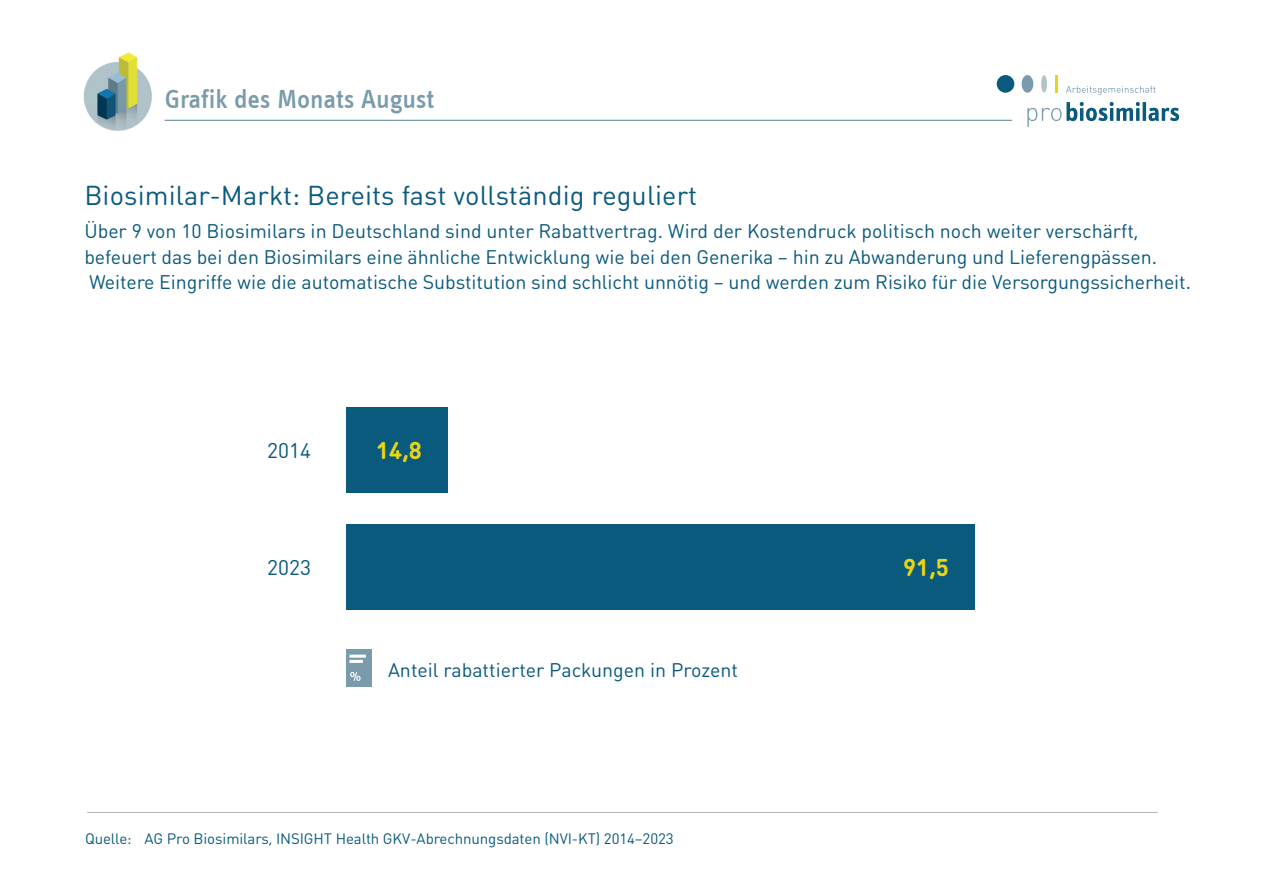
<style>
.page{position:relative;width:1263px;height:893px;background:#fff}
.page>*{position:absolute;margin:0;border:0;box-sizing:border-box;transform-origin:0 0}
.t1{font:27px "DIN Round OT";letter-spacing:.005em;color:#0a5a7e}
.t2{font:500 27px "Info Text";letter-spacing:-.005em;color:#7a9bac}
.t3{font:700 24px "DIN Round OT";color:#e9d416}
.t4{font:21px "DIN Round OT";color:#0a5a7e}
.t5{font:19.5px/25.5px "DIN Round OT";letter-spacing:-.005em;color:#0a5a7e}
.t6{font:15px "DIN Round OT";letter-spacing:-.005em;color:#0a5a7e}
</style>
<div class="page">
<img style="left:83px;top:52px;width:93px;height:79px">
<svg style="left:1027px;top:102px;width:152px;height:25px"></svg>
<div style="left:997px;top:75px;width:17px;height:18px;background:#0a5a7e;border-radius:50%"></div>
<div style="left:1041px;top:75px;width:6px;height:18px;background:#b1c3cb;border-radius:50%"></div>
<svg style="left:1055px;top:75px;width:2px;height:18px"></svg>
<div style="left:1021px;top:75px;width:12px;height:18px;background:#7a9bac;border-radius:50%"></div>
<svg style="left:1066px;top:86px;width:89px;height:9px"></svg>
<hr style="left:165px;top:120px;width:847px;height:1px;background:#7a9bac">
<div style="left:346px;top:649px;width:25px;height:37px;background:#7a9bac"></div>
<hr style="left:349px;top:655px;width:17px;height:3px;background:#fff">
<hr style="left:349px;top:660px;width:14px;height:3px;background:#fff">
<svg style="left:350px;top:672px;width:11px;height:9px"></svg>
<div style="left:346px;top:407px;width:101px;height:85px;background:#0a5a7e"></div>
<div style="left:346px;top:525px;width:629px;height:85px;background:#0a5a7e"></div>
<hr style="left:87px;top:812px;width:1071px;height:1px;background:#b2b3b7">
<h1 class="t2" style="left:165px;top:84px;width:271px">Grafik des Monats August</h1>
<h1 class="t1" style="left:84px;top:179px;width:614px">Biosimilar-Markt: Bereits fast vollständig reguliert</h1>
<p class="t5" style="left:84px;top:218px;width:1108px">Über 9 von 10 Biosimilars in Deutschland sind unter Rabattvertrag. Wird der Kostendruck politisch noch weiter verschärft, befeuert das bei den Biosimilars eine ähnliche Entwicklung wie bei den Generika – hin zu Abwanderung und Lieferengpässen.<br>Weitere Eingriffe wie die automatische Substitution sind schlicht unnötig – und werden zum Risiko für die Versorgungssicherheit.</p>
<p class="t4" style="left:267px;top:437px;width:45px">2014</p>
<p class="t3" style="left:376px;top:434px;width:47px">14,8</p>
<p class="t4" style="left:267px;top:554px;width:45px">2023</p>
<p class="t3" style="left:903px;top:552px;width:47px">91,5</p>
<p class="t5" style="left:388px;top:657px;width:352px">Anteil rabattierter Packungen in Prozent</p>
<p class="t6" style="left:85px;top:829px;width:590px">Quelle: AG Pro Biosimilars, INSIGHT Health GKV-Abrechnungsdaten (NVI-KT) 2014–2023</p>
</div>
